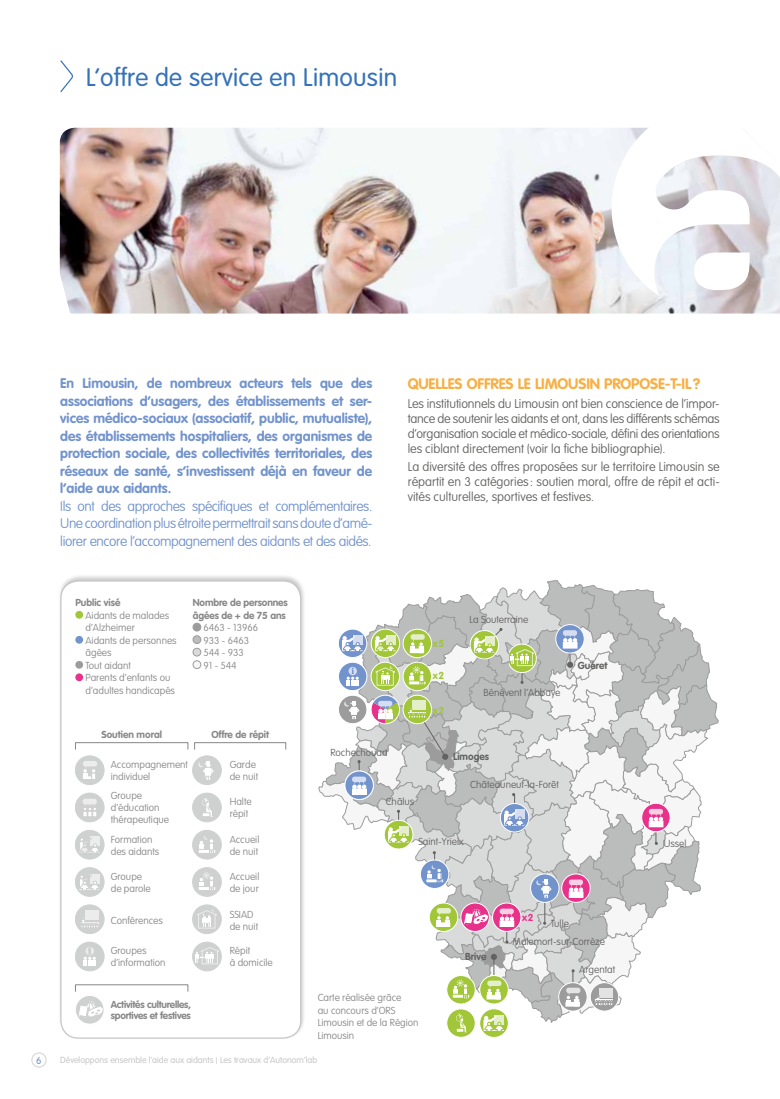
<style>
.page{position:relative;width:780px;height:1099px;background:#fff}
.page>*{position:absolute;margin:0;border:0;box-sizing:border-box;transform-origin:0 0}
.t1{font:300 25px "VAG Rounded";letter-spacing:.01em;color:#3672b9}
.t2{font:700 15px "VAG Rounded";letter-spacing:-.01em;color:#f8af43}
.t3{font:700 13.75px/17.5px "VAG Rounded";color:#7293cc;text-align:justify}
.t4{font:100 13.75px/17.5px "VAG Rounded";letter-spacing:-.03em;color:#7293cc;text-align:justify}
.t5{font:100 12.5px/15px "VAG Rounded";color:#626261;text-align:justify}
.t6{font:100 10px/12.5px "VAG Rounded";color:#868786}
.t7{font:100 10px "VAG Rounded";color:#626261}
.t8{font:700 10px/12.5px "VAG Rounded";letter-spacing:-.01em;color:#868786}
.t9{font:700 10px "VAG Rounded";color:#626261}
.t10{font:700 10px "VAG Rounded";color:#a1c638}
.t11{font:700 10px "VAG Rounded";color:#e8328b}
.t12{font:300 10px "VAG Rounded";color:#7293cc}
.t13{font:300 8.75px "VAG Rounded";color:#c5c6c6}
</style>
<div class="page">
<div style="left:57px;top:574px;width:249px;height:466px;background:#000;opacity:.2"></div>
<div style="left:61px;top:581px;width:240px;height:457px;background:#fff;border-radius:18px"></div>
<div style="left:60px;top:580px;width:241px;height:458px;border:1px solid #c5c6c6;border-radius:18px"></div>
<svg style="left:60px;top:60px;width:13px;height:33px"></svg>
<img style="left:60px;top:128px;width:720px;height:185px">
<svg style="left:611px;top:127px;width:169px;height:169px"></svg>
<div style="left:193px;top:623px;width:8px;height:8px;background:#9c9c9d;border-radius:50%"></div>
<div style="left:193px;top:623px;width:8px;height:8px;border:1px solid #9c9c9d;border-radius:50%"></div>
<div style="left:193px;top:635px;width:8px;height:8px;background:#bbbcbc;border-radius:50%"></div>
<div style="left:193px;top:635px;width:8px;height:8px;border:1px solid #9c9c9d;border-radius:50%"></div>
<div style="left:193px;top:648px;width:8px;height:8px;background:#d9dada;border-radius:50%"></div>
<div style="left:193px;top:648px;width:8px;height:8px;border:1px solid #9c9c9d;border-radius:50%"></div>
<div style="left:193px;top:660px;width:8px;height:8px;background:#f6f6f6;border-radius:50%"></div>
<div style="left:193px;top:660px;width:8px;height:8px;border:1px solid #9c9c9d;border-radius:50%"></div>
<div style="left:75px;top:611px;width:8px;height:7px;background:#a1c638;border-radius:50%"></div>
<div style="left:75px;top:636px;width:8px;height:7px;background:#7293cc;border-radius:50%"></div>
<div style="left:75px;top:661px;width:8px;height:7px;background:#9c9c9d;border-radius:50%"></div>
<div style="left:75px;top:673px;width:8px;height:8px;background:#e8328b;border-radius:50%"></div>
<div style="left:192px;top:830px;width:29px;height:29px;background:#cfd0d0;border-radius:50%"></div>
<div style="left:192px;top:830px;width:29px;height:29px;border:1px solid #cfd0d0;border-radius:50%"></div>
<svg style="left:199px;top:836px;width:14px;height:17px"></svg>
<div style="left:192px;top:793px;width:29px;height:28px;background:#cfd0d0;border-radius:50%"></div>
<div style="left:192px;top:793px;width:29px;height:28px;border:1px solid #cfd0d0;border-radius:50%"></div>
<svg style="left:202px;top:798px;width:10px;height:18px"></svg>
<div style="left:75px;top:942px;width:29px;height:28px;background:#cfd0d0;border-radius:50%"></div>
<div style="left:75px;top:942px;width:29px;height:28px;border:1px solid #cfd0d0;border-radius:50%"></div>
<svg style="left:83px;top:947px;width:13px;height:18px"></svg>
<div style="left:75px;top:755px;width:29px;height:29px;background:#cfd0d0;border-radius:50%"></div>
<div style="left:75px;top:755px;width:29px;height:29px;border:1px solid #cfd0d0;border-radius:50%"></div>
<svg style="left:83px;top:761px;width:14px;height:18px"></svg>
<div style="left:75px;top:904px;width:29px;height:29px;background:#cfd0d0;border-radius:50%"></div>
<div style="left:75px;top:904px;width:29px;height:29px;border:1px solid #cfd0d0;border-radius:50%"></div>
<div style="left:85px;top:910px;width:13px;height:9px;background:#ececec"></div>
<svg style="left:81px;top:918px;width:17px;height:10px"></svg>
<div style="left:192px;top:755px;width:29px;height:29px;background:#cfd0d0;border-radius:50%"></div>
<div style="left:192px;top:755px;width:29px;height:29px;border:1px solid #cfd0d0;border-radius:50%"></div>
<svg style="left:198px;top:761px;width:16px;height:19px"></svg>
<div style="left:75px;top:830px;width:29px;height:29px;background:#cfd0d0;border-radius:50%"></div>
<div style="left:75px;top:830px;width:29px;height:29px;border:1px solid #cfd0d0;border-radius:50%"></div>
<div style="left:90px;top:836px;width:10px;height:10px;background:#ececec"></div>
<svg style="left:79px;top:837px;width:21px;height:16px"></svg>
<div style="left:75px;top:867px;width:29px;height:29px;background:#cfd0d0;border-radius:50%"></div>
<div style="left:75px;top:867px;width:29px;height:29px;border:1px solid #cfd0d0;border-radius:50%"></div>
<svg style="left:79px;top:874px;width:21px;height:16px"></svg>
<div style="left:75px;top:793px;width:29px;height:28px;background:#cfd0d0;border-radius:50%"></div>
<div style="left:75px;top:793px;width:29px;height:28px;border:1px solid #cfd0d0;border-radius:50%"></div>
<svg style="left:83px;top:799px;width:14px;height:17px"></svg>
<div style="left:192px;top:942px;width:29px;height:28px;background:#cfd0d0;border-radius:50%"></div>
<div style="left:192px;top:942px;width:29px;height:28px;border:1px solid #cfd0d0;border-radius:50%"></div>
<svg style="left:195px;top:947px;width:24px;height:17px"></svg>
<svg style="left:192px;top:904px;width:29px;height:29px"></svg>
<div style="left:192px;top:904px;width:29px;height:29px;border:1px solid #cfd0d0;border-radius:50%"></div>
<svg style="left:195px;top:908px;width:22px;height:20px"></svg>
<div style="left:192px;top:867px;width:29px;height:29px;background:#cfd0d0;border-radius:50%"></div>
<div style="left:192px;top:867px;width:29px;height:29px;border:1px solid #cfd0d0;border-radius:50%"></div>
<svg style="left:199px;top:872px;width:14px;height:18px"></svg>
<svg style="left:75px;top:995px;width:29px;height:29px"></svg>
<div style="left:75px;top:995px;width:29px;height:29px;border:1px solid #fff;border-radius:50%"></div>
<svg style="left:78px;top:1000px;width:25px;height:17px"></svg>
<div style="left:75px;top:742px;width:113px;height:8px;border:1px solid #868786"></div>
<div style="left:75px;top:984px;width:113px;height:8px;border:1px solid #868786"></div>
<div style="left:194px;top:742px;width:92px;height:8px;border:1px solid #868786"></div>
<svg style="left:479px;top:1008px;width:29px;height:29px"></svg>
<svg style="left:447px;top:1008px;width:28px;height:29px"></svg>
<div style="left:446px;top:1008px;width:29px;height:29px;border:1px solid #fff;border-radius:50%"></div>
<svg style="left:318px;top:580px;width:400px;height:452px"></svg>
<div style="left:31px;top:1052px;width:16px;height:15px;border:1px solid #d9dada;border-radius:50%"></div>
<h1 class="t1" style="left:86px;top:63px;width:312px">L’offre de service en Limousin</h1>
<p class="t3" style="left:60px;top:374px;width:313px">En Limousin, de nombreux acteurs tels que des associations d’usagers, des établissements et ser&shy;vices médico-sociaux (associatif, public, mutualiste), des établissements hospitaliers, des organismes de protection sociale, des collectivités territoriales, des réseaux de santé, s’investissent déjà en faveur de l’aide aux aidants.</p>
<h3 class="t4" style="left:60px;top:497px;width:313px">Ils ont des approches spécifiques et complémentaires.<br>Une coordination plus étroite permettrait sans doute d’amé&shy;liorer encore l’accompagnement des aidants et des aidés.</h3>
<p class="t8" style="left:75px;top:596px;width:47px">Public visé</p>
<p class="t6" style="left:85px;top:609px;width:93px">Aidants de malades d’Alzheimer<br>Aidants de personnes âgées<br>Tout aidant<br>Parents d’enfants ou d’adultes handicapés</p>
<p class="t8" style="left:101px;top:728px;width:62px">Soutien moral</p>
<p class="t8" style="left:193px;top:596px;width:96px">Nombre de personnes âgées de + de 75 ans</p>
<p class="t6" style="left:203px;top:621px;width:56px">6463 - 13966<br>933 - 6463<br>544 - 933<br>91 - 544</p>
<p class="t8" style="left:211px;top:728px;width:60px">Offre de répit</p>
<h2 class="t2" style="left:407px;top:375px;width:224px">Quelles offres le Limousi n propos</h2>
<h2 class="t2" style="left:658px;top:375px;width:44px">e-t-il ?</h2>
<p class="t5" style="left:407px;top:396px;width:313px">Les institutionnels du Limousin ont bien conscience de l’impor&shy;tance de soutenir les aidants et ont, dans les différents schémas d’organisation sociale et médico-sociale, défini des orientations les ciblant directement (voir la fiche bibliographie).</p>
<p class="t5" style="left:407px;top:459px;width:313px">La diversité des offres proposées sur le territoire Limousin se répartit en 3 catégories : soutien moral, offre de répit et acti&shy;vités culturelles, sportives et festives.</p>
<p class="t10" style="left:433px;top:638px;width:13px">x 5</p>
<p class="t10" style="left:433px;top:670px;width:13px">x 2</p>
<p class="t10" style="left:433px;top:704px;width:13px">x 2</p>
<p class="t7" style="left:469px;top:613px;width:61px">La Souterraine</p>
<p class="t7" style="left:483px;top:687px;width:78px">Bénévent l’Abbaye</p>
<p class="t9" style="left:578px;top:659px;width:31px">Guéret</p>
<p class="t6" style="left:111px;top:758px;width:79px;line-height:11.9px">Accompagnement individuel</p>
<p class="t6" style="left:230px;top:758px;width:30px;line-height:11.9px">Garde de nuit</p>
<p class="t6" style="left:111px;top:790px;width:60px;line-height:11.9px">Groupe d’éducation thérapeutique</p>
<p class="t6" style="left:230px;top:796px;width:23px;line-height:11.9px">Halte répit</p>
<p class="t6" style="left:111px;top:833px;width:50px;line-height:11.9px">Formation des aidants</p>
<p class="t6" style="left:230px;top:833px;width:31px;line-height:11.9px">Accueil de nuit</p>
<p class="t6" style="left:111px;top:871px;width:42px;line-height:11.9px">Groupe de parole</p>
<p class="t6" style="left:230px;top:871px;width:31px;line-height:11.9px">Accueil de jour</p>
<p class="t6" style="left:111px;top:914px;width:54px">Conférences</p>
<p class="t6" style="left:230px;top:908px;width:30px;line-height:11.9px">SSIAD de nuit</p>
<p class="t6" style="left:111px;top:944px;width:56px;line-height:11.9px">Groupes d’information</p>
<p class="t6" style="left:230px;top:944px;width:44px;line-height:11.9px">Répit<br>à domicile</p>
<p class="t8" style="left:111px;top:997px;width:82px;line-height:11.9px">Activités culturelles, sportives et festives</p>
<p class="t7" style="left:330px;top:746px;width:59px">Rochechouart</p>
<p class="t7" style="left:385px;top:795px;width:30px">Châlus</p>
<p class="t9" style="left:453px;top:751px;width:37px">Limoges</p>
<p class="t7" style="left:470px;top:779px;width:90px">Châteauneuf-la-Forêt</p>
<p class="t7" style="left:418px;top:835px;width:47px">Saint-Yrieix</p>
<p class="t6" style="left:317px;top:991px;width:102px">Carte réalisée grâce<br>au concours d’ORS<br>Limousin et de la Région<br>Limousin</p>
<p class="t9" style="left:465px;top:950px;width:22px">Brive</p>
<p class="t11" style="left:522px;top:911px;width:13px">x 2</p>
<p class="t7" style="left:551px;top:917px;width:19px">Tulle</p>
<p class="t7" style="left:512px;top:935px;width:94px">Malemort-sur-Corrèze</p>
<p class="t7" style="left:579px;top:964px;width:37px">Argentat</p>
<p class="t12" style="left:36px;top:1054px;width:7px">6</p>
<p class="t13" style="left:60px;top:1055px;width:258px">Développons ensemble l’aide aux aidants | Les travaux d’Autonom’lab</p>
<p class="t7" style="left:663px;top:837px;width:24px">Ussel</p>
</div>
